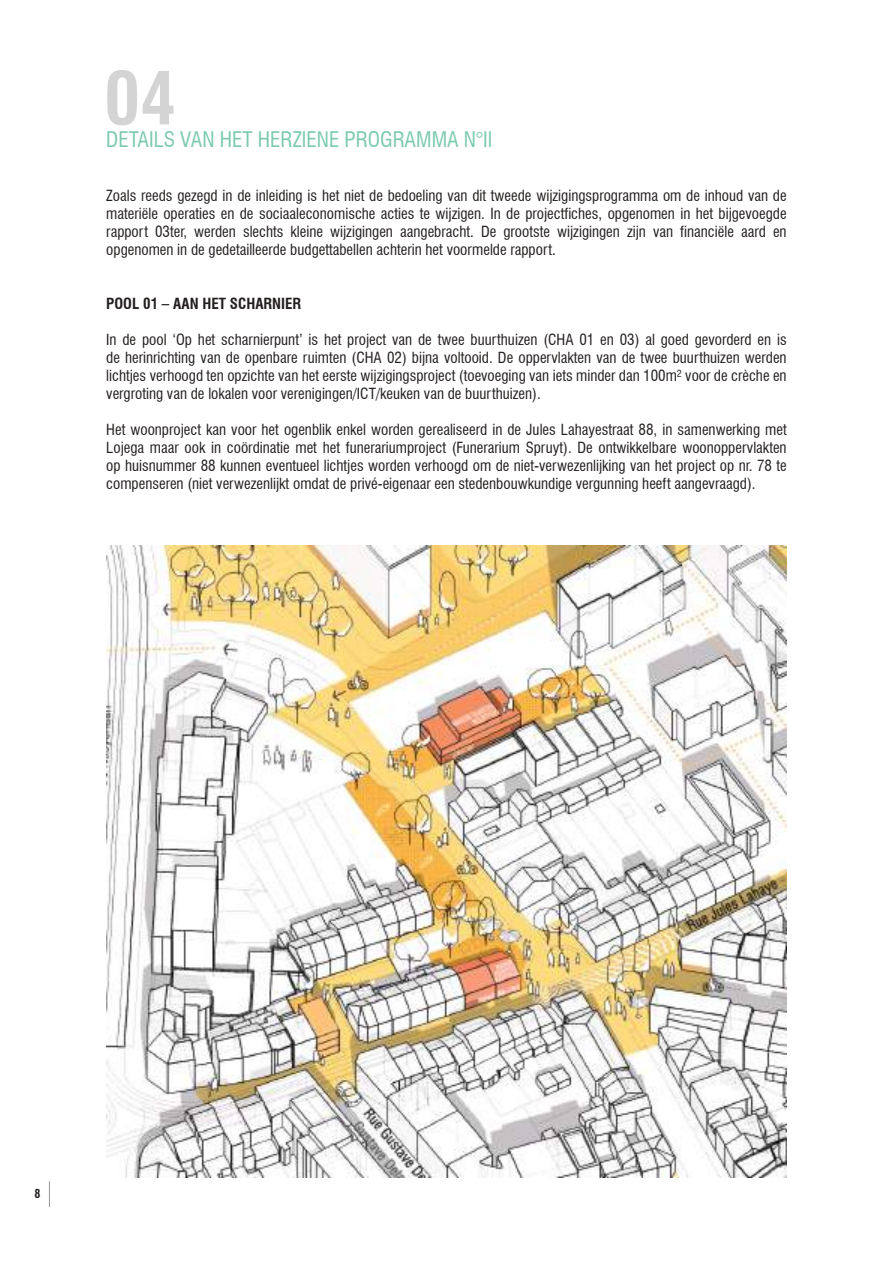
<style>
.page{position:relative;width:893px;height:1263px;background:#fff}
.page>*{position:absolute;margin:0;border:0;box-sizing:border-box;transform-origin:0 0}
.t1{font:700 condensed 72px "Swiss 721 BT";color:#d5d4d5}
.t2{font:condensed 21px "Swiss 721 BT";color:#7ccaae}
.t3{font:condensed 15px/18px "Swiss 721 BT";color:#241f1f;text-align:justify}
.t4{font:700 condensed 15px "Swiss 721 BT";color:#241f1f}
.t5{font:700 condensed 12px "Swiss 721 BT";color:#241f1f}
</style>
<div class="page">
<svg style="left:49px;top:1181px;width:1px;height:26px"></svg>
<img style="left:106px;top:546px;width:680px;height:631px">
<h1 class="t1" style="left:104px;top:55px;width:73px">04</h1>
<h2 class="t2" style="left:106px;top:127px;width:387px">DETAILS VAN HET HERZIENE PROGRAMMA N°II</h2>
<p class="t3" style="left:106px;top:187px;width:682px">Zoals reeds gezegd in de inleiding is het niet de bedoeling van dit tweede wijzigingsprogramma om de inhoud van de materiële operaties en de sociaaleconomische acties te wijzigen. In de projectfiches, opgenomen in het bijgevoegde rapport 03ter, werden slechts kleine wijzigingen aangebracht. De grootste wijzigingen zijn van financiële aard en opgenomen in de gedetailleerde budgettabellen achterin het voormelde rapport.</p>
<p class="t4" style="left:106px;top:295px;width:196px">POOL 01 – AAN HET SCHARNIER</p>
<p class="t3" style="left:106px;top:331px;width:682px">In de pool ‘Op het scharnierpunt’ is het project van de twee buurthuizen (CHA 01 en 03) al goed gevorderd en is de herinrichting van de openbare ruimten (CHA 02) bijna voltooid. De oppervlakten van de twee buurthuizen werden lichtjes verhoogd ten opzichte van het eerste wijzigingsproject (toevoeging van iets minder dan 100m² voor de crèche en vergroting van de lokalen voor verenigingen/ICT/keuken van de buurthuizen).</p>
<p class="t3" style="left:106px;top:421px;width:682px">Het woonproject kan voor het ogenblik enkel worden gerealiseerd in de Jules Lahayestraat 88, in samenwerking met Lojega maar ook in coördinatie met het funerariumproject (Funerarium Spruyt). De ontwikkelbare woonoppervlakten op huisnummer 88 kunnen eventueel lichtjes worden verhoogd om de niet-verwezenlijking van het project op nr. 78 te compenseren (niet verwezenlijkt omdat de privé-eigenaar een stedenbouwkundige vergunning heeft aangevraagd).</p>
<p class="t5" style="left:34px;top:1186px;width:7px">8</p>
</div>
